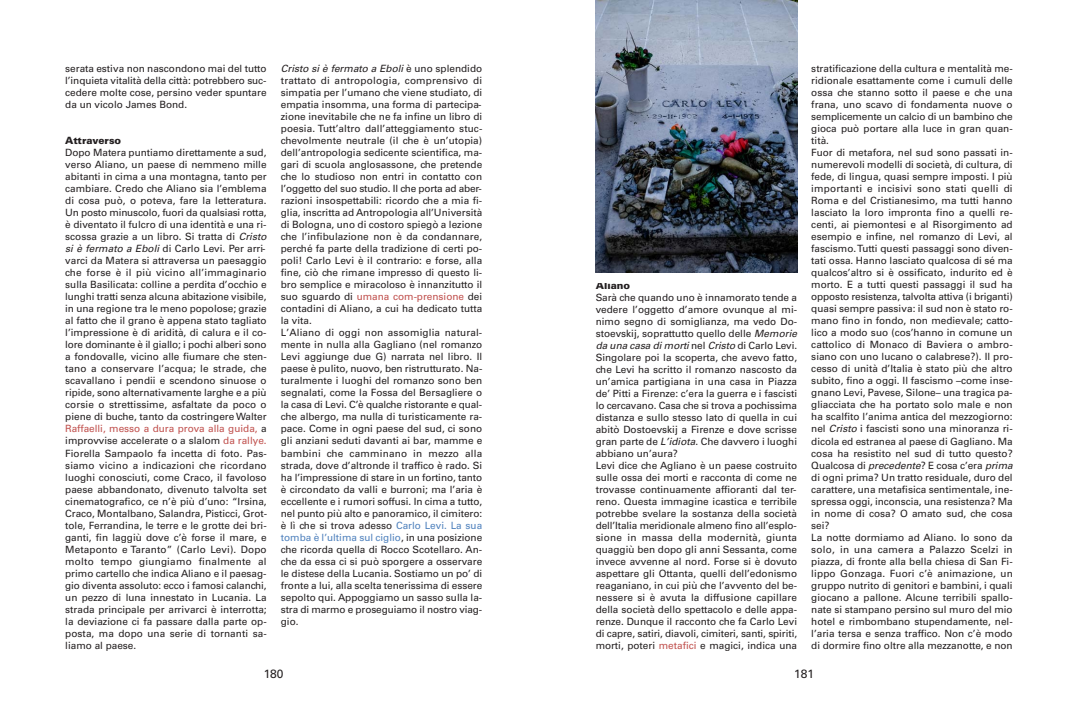
<style>
.page{position:relative;width:1078px;height:723px;background:#fff}
.page>*{position:absolute;margin:0;border:0;box-sizing:border-box;transform-origin:0 0}
.t1{font:12px "Univers";letter-spacing:-.01em;color:#231f20}
.t2{font:10px/12px "Univers";color:#231f20}
.t3{font:900 10px "Univers";color:#231f20}
.s1{font-style:italic}
.s2{color:#c0504d}
.s3{color:#4f81bd}
</style>
<div class="page">
<img style="left:595px;top:0;width:202px;height:273px">
<p class="t2" style="left:65px;top:64px;width:203px;text-align:justify">serata estiva non nascondono mai del tutto l’inquieta vitalità della città: potrebbero suc&shy;cedere molte cose, persino veder spuntare da un vicolo James Bond.</p>
<p class="t3" style="left:65px;top:137px;width:58px">Attraverso</p>
<p class="t2" style="left:65px;top:148px;width:203px">Dopo Matera puntiamo direttamente a sud, verso Aliano, un paese di nemmeno mille abitanti in cima a una montagna, tanto per cambiare. Credo che Aliano sia l’emblema di cosa può, o poteva, fare la letteratura.<br>Un posto minuscolo, fuori da qualsiasi rotta, è diventato il fulcro di una identità e una ri&shy;scossa grazie a un libro. Si tratta di <span class="s1">Cristo si è fermato a Eboli</span> di Carlo Levi. Per arri&shy;varci da Matera si attraversa un paesaggio che forse è il più vicino all’immaginario sulla Basilicata: colline a perdita d’occhio e lunghi tratti senza alcuna abitazione visibile, in una regione tra le meno popolose; grazie al fatto che il grano è appena stato tagliato l’impressione è di aridità, di calura e il co&shy;lore dominante è il giallo; i pochi alberi sono a fondovalle, vicino alle fiumare che sten&shy;tano a conservare l’acqua; le strade, che scavallano i pendii e scendono sinuose o ripide, sono alternativamente larghe e a più corsie o strettissime, asfaltate da poco o piene di buche, tanto da costringere Walter <span class="s2">Raffaelli, messo a dura prova alla guida,</span> a improvvise accelerate o a slalom <span class="s2">da rallye.<br></span>Fiorella Sampaolo fa incetta di foto. Pas&shy;siamo vicino a indicazioni che ricordano luoghi conosciuti, come Craco, il favoloso paese abbandonato, divenuto talvolta set cinematografico, ce n’è più d’uno: “Irsina, Craco, Montalbano, Salandra, Pisticci, Grot&shy;tole, Ferrandina, le terre e le grotte dei bri&shy;ganti, fin laggiù dove c’è forse il mare, e Metaponto e Taranto” (Carlo Levi). Dopo molto tempo giungiamo finalmente al primo cartello che indica Aliano e il paesag&shy;gio diventa assoluto: ecco i famosi calanchi, un pezzo di luna innestato in Lucania. La strada principale per arrivarci è interrotta; la deviazione ci fa passare dalla parte op&shy;posta, ma dopo una serie di tornanti sa&shy;liamo al paese.</p>
<p class="t2" style="left:281px;top:64px;width:203px"><span class="s1">Cristo si è fermato a Eboli</span> è uno splendido trattato di antropologia, comprensivo di simpatia per l’umano che viene studiato, di empatia insomma, una forma di partecipa&shy;zione inevitabile che ne fa infine un libro di poesia. Tutt’altro dall’atteggiamento stuc&shy;chevolmente neutrale (il che è un’utopia) dell’antropologia sedicente scientifica, ma&shy;gari di scuola anglosassone, che pretende che lo studioso non entri in contatto con l’oggetto del suo studio. Il che porta ad aber&shy;razioni insospettabili: ricordo che a mia fi&shy;glia, inscritta ad Antropologia all’Università di Bologna, uno di costoro spiegò a lezione che l’infibulazione non è da condannare, perché fa parte della tradizione di certi po&shy;poli! Carlo Levi è il contrario: e forse, alla fine, ciò che rimane impresso di questo li&shy;bro semplice e miracoloso è innanzitutto il suo sguardo di <span class="s2">umana com-prensione</span> dei contadini di Aliano, a cui ha dedicato tutta la vita.<br>L’Aliano di oggi non assomiglia natural&shy;mente in nulla alla Gagliano (nel romanzo Levi aggiunge due G) narrata nel libro. Il paese è pulito, nuovo, ben ristrutturato. Na&shy;turalmente i luoghi del romanzo sono ben segnalati, come la Fossa del Bersagliere o la casa di Levi. C’è qualche ristorante e qual&shy;che albergo, ma nulla di turisticamente ra&shy;pace. Come in ogni paese del sud, ci sono gli anziani seduti davanti ai bar, mamme e bambini che camminano in mezzo alla strada, dove d’altronde il traffico è rado. Si ha l’impressione di stare in un fortino, tanto è circondato da valli e burroni; ma l’aria è eccellente e i rumori soffusi. In cima a tutto, nel punto più alto e panoramico, il cimitero: è lì che si trova adesso <span class="s3">Carlo Levi. La sua tomba è l’ultima sul ciglio</span>, in una posizione che ricorda quella di Rocco Scotellaro. An&shy;che da essa ci si può sporgere a osservare le distese della Lucania. Sostiamo un po’ di fronte a lui, alla scelta tenerissima di essere sepolto qui. Appoggiamo un sasso sulla la&shy;stra di marmo e proseguiamo il nostro viag&shy;gio.</p>
<p class="t1" style="left:264px;top:669px;width:21px">180</p>
<p class="t2" style="left:811px;top:64px;width:203px">stratificazione della cultura e mentalità me&shy;ridionale esattamente come i cumuli delle ossa che stanno sotto il paese e che una frana, uno scavo di fondamenta nuove o semplicemente un calcio di un bambino che gioca può portare alla luce in gran quan&shy;tità.<br>Fuor di metafora, nel sud sono passati in&shy;numerevoli modelli di società, di cultura, di fede, di lingua, quasi sempre imposti. I più importanti e incisivi sono stati quelli di Roma e del Cristianesimo, ma tutti hanno lasciato la loro impronta fino a quelli re&shy;centi, ai piemontesi e al Risorgimento ad esempio e infine, nel romanzo di Levi, al fascismo. Tutti questi passaggi sono diven&shy;tati ossa. Hanno lasciato qualcosa di sé ma qualcos’altro si è ossificato, indurito ed è morto. E a tutti questi passaggi il sud ha opposto resistenza, talvolta attiva (i briganti) quasi sempre passiva: il sud non è stato ro&shy;mano fino in fondo, non medievale; catto&shy;lico a modo suo (cos’hanno in comune un cattolico di Monaco di Baviera o ambro&shy;siano con uno lucano o calabrese?). Il pro&shy;cesso di unità d’Italia è stato più che altro subito, fino a oggi. Il fascismo –come inse&shy;gnano Levi, Pavese, Silone– una tragica pa&shy;gliacciata che ha portato solo male e non ha scalfito l’anima antica del mezzogiorno: nel <span class="s1">Cristo</span> i fascisti sono una minoranza ri&shy;dicola ed estranea al paese di Gagliano. Ma cosa ha resistito nel sud di tutto questo?<br>Qualcosa di <span class="s1">precedente</span>? E cosa c’era <span class="s1">prima </span>di ogni prima? Un tratto residuale, duro del carattere, una metafisica sentimentale, ine&shy;spressa oggi, inconscia, una resistenza? Ma in nome di cosa? O amato sud, che cosa sei?<br>La notte dormiamo ad Aliano. Io sono da solo, in una camera a Palazzo Scelzi in piazza, di fronte alla bella chiesa di San Fi&shy;lippo Gonzaga. Fuori c’è animazione, un gruppo nutrito di genitori e bambini, i quali giocano a pallone. Alcune terribili spallo&shy;nate si stampano persino sul muro del mio hotel e rimbombano stupendamente, nel&shy;l’aria tersa e senza traffico. Non c’è modo di dormire fino oltre alla mezzanotte, e non</p>
<p class="t1" style="left:794px;top:669px;width:21px">181</p>
<p class="t3" style="left:595px;top:282px;width:36px">Aliano</p>
<p class="t2" style="left:595px;top:293px;width:203px">Sarà che quando uno è innamorato tende a vedere l’oggetto d’amore ovunque al mi&shy;nimo segno di somiglianza, ma vedo Do&shy;stoevskij, soprattutto quello delle <span class="s1">Memorie da una casa di morti</span> nel <span class="s1">Cristo</span> di Carlo Levi.<br>Singolare poi la scoperta, che avevo fatto, che Levi ha scritto il romanzo nascosto da un’amica partigiana in una casa in Piazza de’ Pitti a Firenze: c’era la guerra e i fascisti lo cercavano. Casa che si trova a pochissima distanza e sullo stesso lato di quella in cui abitò Dostoevskij a Firenze e dove scrisse gran parte de <span class="s1">L’idiota</span>. Che davvero i luoghi abbiano un’aura?<br>Levi dice che Agliano è un paese costruito sulle ossa dei morti e racconta di come ne trovasse continuamente affioranti dal ter&shy;reno. Questa immagine icastica e terribile potrebbe svelare la sostanza della società dell’Italia meridionale almeno fino all’esplo&shy;sione in massa della modernità, giunta quaggiù ben dopo gli anni Sessanta, come invece avvenne al nord. Forse si è dovuto aspettare gli Ottanta, quelli dell’edonismo reaganiano, in cui più che l’avvento del be&shy;nessere si è avuta la diffusione capillare della società dello spettacolo e delle appa&shy;renze. Dunque il racconto che fa Carlo Levi di capre, satiri, diavoli, cimiteri, santi, spiriti, morti, poteri <span class="s2">metafici</span> e magici, indica una</p>
</div>
